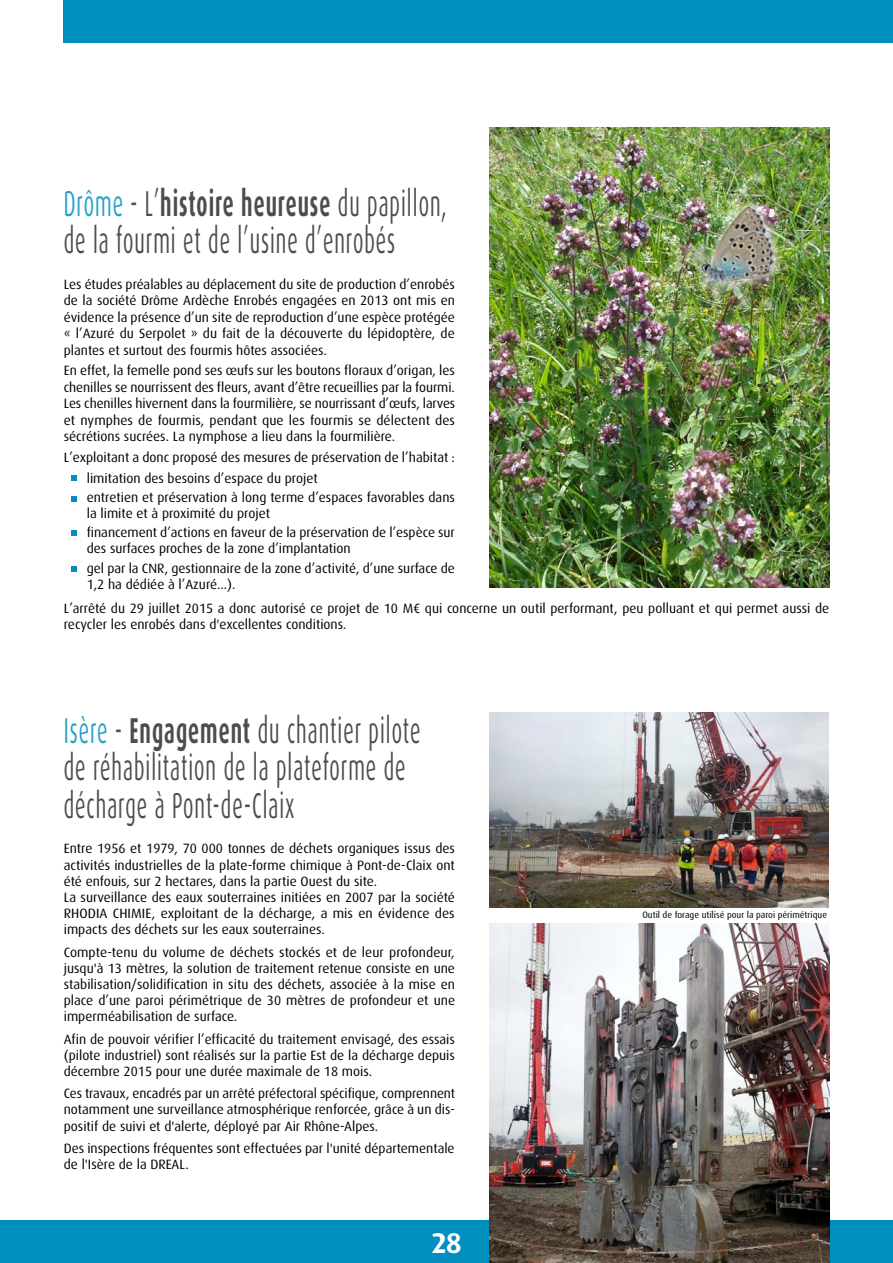
<style>
.page{position:relative;width:893px;height:1263px;background:#fff}
.page>*{position:absolute;margin:0;border:0;box-sizing:border-box;transform-origin:0 0}
.t1{font:36px/37.5px "Dax OT";letter-spacing:.05em;color:#4d4d4f;scale:.55 1}
.t2{font:700 28.5px "Dax OT";color:#fff}
.t3{font:13.5px/16.2px "Dax OT";color:#000}
.t4{font:condensed 9.3px "Dax OT";color:#000;scale:1.13 1}
.s1{color:#26a0c8}
.s2{font-weight:700}
</style>
<div class="page">
<div style="left:0;top:1220px;width:893px;height:43px;background:#008fbe"></div>
<div style="left:64px;top:0;width:829px;height:43px;background:#008fbe"></div>
<svg style="left:71px;top:475px;width:6px;height:6px"></svg>
<svg style="left:71px;top:496px;width:6px;height:5px"></svg>
<svg style="left:71px;top:530px;width:6px;height:6px"></svg>
<svg style="left:71px;top:567px;width:6px;height:5px"></svg>
<img style="left:489px;top:128px;width:340px;height:460px">
<img style="left:646px;top:162px;width:170px;height:179px">
<img style="left:651px;top:163px;width:155px;height:170px">
<img style="left:489px;top:712px;width:339px;height:195px">
<img style="left:489px;top:923px;width:340px;height:340px">
<h1 class="t1" style="left:64px;top:185px;width:698px"><span class="s1">Drôme</span> - L’<span class="s2">histoire heureuse</span> du papillon, de la fourmi et de l’usine d’enrobés</h1>
<p class="t3" style="left:64px;top:276px;width:393px;text-align:justify">Les études préalables au déplacement du site de production d’enrobés de la société Drôme Ardèche Enrobés engagées en 2013 ont mis en évidence la présence d’un site de reproduction d’une espèce protégée « l’Azuré du Serpolet » du fait de la découverte du lépidoptère, de plantes et surtout des fourmis hôtes associées.</p>
<p class="t3" style="left:64px;top:362px;width:393px;text-align:justify">En effet, la femelle pond ses œufs sur les boutons floraux d’origan, les chenilles se nourrissent des fleurs, avant d’être recueillies par la fourmi.<br>Les chenilles hivernent dans la fourmilière, se nourrissant d’œufs, larves et nymphes de fourmis, pendant que les fourmis se délectent des sécrétions sucrées. La nymphose a lieu dans la fourmilière.</p>
<p class="t3" style="left:87px;top:448px;width:370px;line-height:19.8px;text-indent:-23px">L’exploitant a donc proposé des mesures de préservation de l’habitat : limitation des besoins d’espace du projet<br>entretien et préservation à long terme d’espaces favorables dans</p>
<p class="t3" style="left:87px;top:504px;width:370px;line-height:19.2px">la limite et à proximité du projet<br>financement d’actions en faveur de la préservation de l’espèce sur</p>
<p class="t3" style="left:87px;top:539px;width:370px;line-height:19.2px">des surfaces proches de la zone d’implantation<br>gel par la CNR, gestionnaire de la zone d’activité, d’une surface de</p>
<p class="t3" style="left:87px;top:576px;width:150px">1,2 ha dédiée à l’Azuré...).</p>
<p class="t3" style="left:64px;top:600px;width:767px">L’arrêté du 29 juillet 2015 a donc autorisé ce projet de 10 M€ qui concerne un outil performant, peu polluant et qui permet aussi de recycler les enrobés dans d'excellentes conditions.</p>
<h1 class="t1" style="left:64px;top:712px;width:650px"><span class="s1">Isère</span> - <span class="s2">Engagement</span> du chantier pilote de réhabilitation de la plateforme de décharge à Pont-de-Claix</h1>
<p class="t3" style="left:64px;top:841px;width:393px">Entre 1956 et 1979, 70 000 tonnes de déchets organiques issus des activités industrielles de la plate-forme chimique à Pont-de-Claix ont été enfouis, sur 2 hectares, dans la partie Ouest du site.<br>La surveillance des eaux souterraines initiées en 2007 par la société RHODIA CHIMIE, exploitant de la décharge, a mis en évidence des impacts des déchets sur les eaux souterraines.</p>
<p class="t3" style="left:64px;top:944px;width:393px;text-align:justify">Compte-tenu du volume de déchets stockés et de leur profondeur, jusqu'à 13 mètres, la solution de traitement retenue consiste en une stabilisation/solidification in situ des déchets, associée à la mise en place d’une paroi périmétrique de 30 mètres de profondeur et une imperméabilisation de surface.</p>
<p class="t3" style="left:64px;top:1031px;width:393px;text-align:justify">Afin de pouvoir vérifier l’efficacité du traitement envisagé, des essais (pilote industriel) sont réalisés sur la partie Est de la décharge depuis décembre 2015 pour une durée maximale de 18 mois.</p>
<p class="t3" style="left:64px;top:1085px;width:393px;text-align:justify">Ces travaux, encadrés par un arrêté préfectoral spécifique, comprennent notamment une surveillance atmosphérique renforcée, grâce à un dis&shy;positif de suivi et d'alerte, déployé par Air Rhône-Alpes.</p>
<p class="t3" style="left:64px;top:1140px;width:392px">Des inspections fréquentes sont effectuées par l'unité départementale de l'Isère de la DREAL.</p>
<h2 class="t2" style="left:431px;top:1227px;width:32px">28</h2>
<p class="t4" style="left:642px;top:909px;width:165px">Outil de forage utilisé pour la paroi périmétrique</p>
</div>
